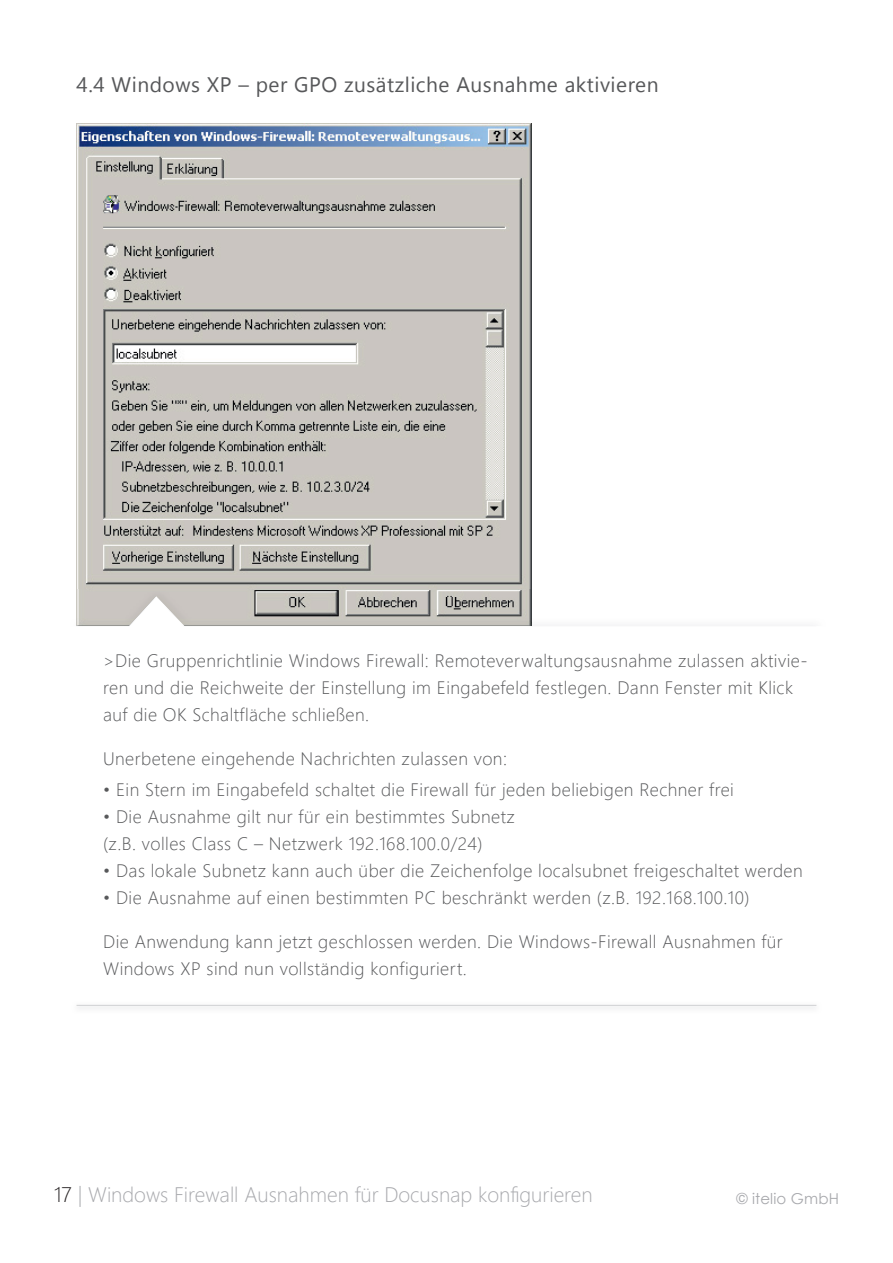
<style>
.page{position:relative;width:893px;height:1263px;background:#fff}
.page>*{position:absolute;margin:0;border:0;box-sizing:border-box;transform-origin:0 0}
.t1{font:300 21px "Segoe UI";color:#a8a9ad}
.t2{font:21px "Segoe UI";letter-spacing:.025em;color:#57585a}
.t3{font:300 18px/27px "Segoe UI";letter-spacing:.025em;color:#57585a}
.t4{font:15px "Century Gothic";letter-spacing:.01em;color:#a8a9ad}
.s1{color:#231f20}
</style>
<div class="page">
<img style="left:77px;top:123px;width:454px;height:467px">
<img style="left:76px;top:590px;width:456px;height:6px">
<svg style="left:76px;top:596px;width:456px;height:30px;background:#bbb9b4"></svg>
<hr style="left:77px;top:1005px;width:739px;height:1px;background:#d1d2d4">
<p class="t2" style="left:77px;top:67px;width:584px">4.4 Windows XP – per GPO zusätzliche Ausnahme aktivieren</p>
<p class="t3" style="left:103px;top:646px;width:706px">&gt;Die Gruppenrichtlinie Windows Firewall: Remoteverwaltungsausnahme zulassen aktivie&shy;ren und die Reichweite der Einstellung im Eingabefeld festlegen. Dann Fenster mit Klick auf die OK Schaltfläche schließen.</p>
<p class="t3" style="left:103px;top:744px;width:405px">Unerbetene eingehende Nachrichten zulassen von:</p>
<p class="t3" style="left:103px;top:775px;width:632px">• Ein Stern im Eingabefeld schaltet die Firewall für jeden beliebigen Rechner frei</p>
<p class="t3" style="left:103px;top:802px;width:413px">• Die Ausnahme gilt nur für ein bestimmtes Subnetz (z.B. volles Class C – Netzwerk 192.168.100.0/24)</p>
<p class="t3" style="left:103px;top:856px;width:701px">• Das lokale Subnetz kann auch über die Zeichenfolge localsubnet freigeschaltet werden</p>
<p class="t3" style="left:103px;top:883px;width:648px">• Die Ausnahme auf einen bestimmten PC beschränkt werden (z.B. 192.168.100.10)</p>
<p class="t3" style="left:103px;top:927px;width:681px">Die Anwendung kann jetzt geschlossen werden. Die Windows-Firewall Ausnahmen für<br>Windows XP sind nun vollständig konfiguriert.</p>
<p class="t1" style="left:54px;top:1177px;width:540px"><span class="s1">17</span> | Windows Firewall Ausnahmen für Docusnap konfigurieren</p>
<p class="t4" style="left:736px;top:1188px;width:104px">© itelio GmbH</p>
</div>
